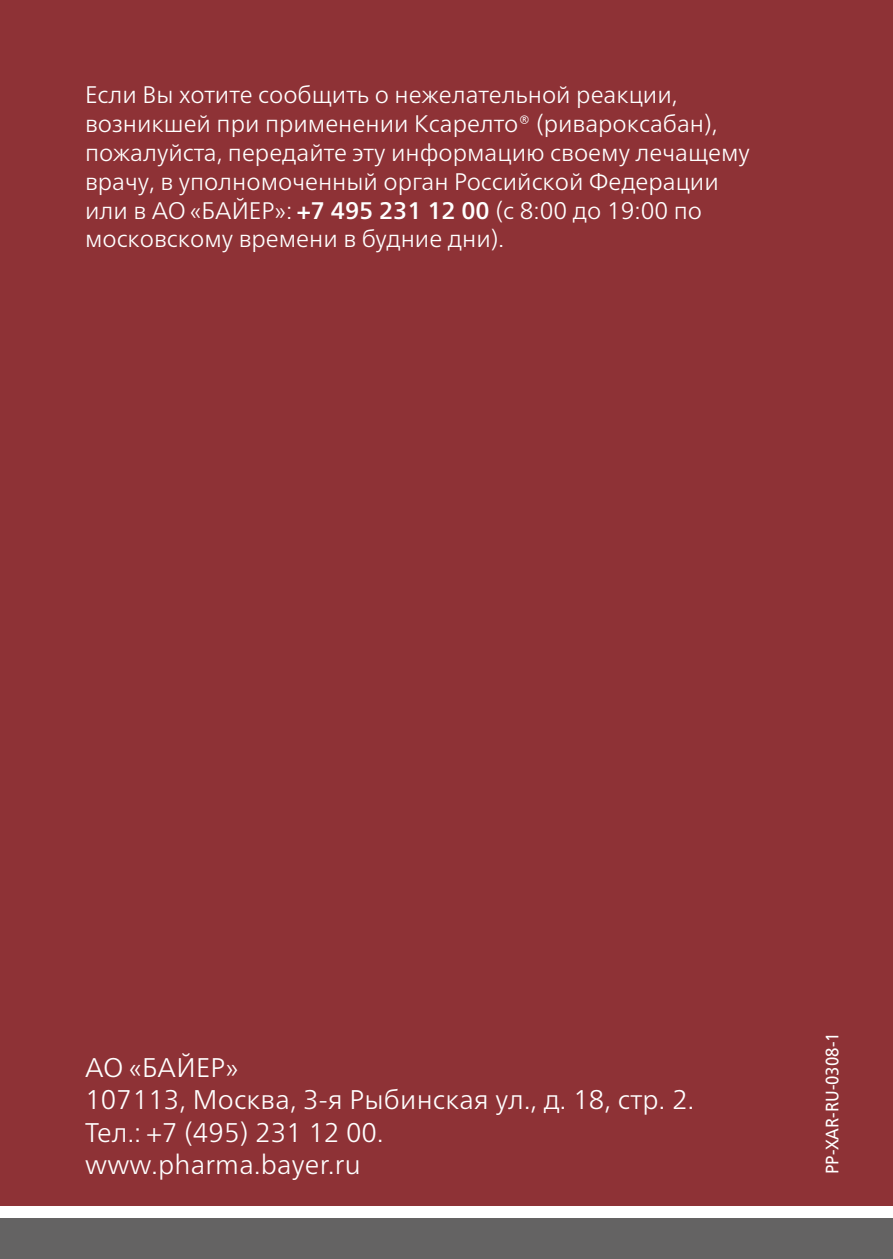
<style>
.page{position:relative;width:893px;height:1259px;background:#fff}
.page>*{position:absolute;margin:0;border:0;box-sizing:border-box;transform-origin:0 0}
.t1{font:300 27px/32.4px "Frutiger Neue";letter-spacing:.01em;color:#fff}
.t2{font:300 24px/28.8px "Frutiger Neue";color:#fff}
.t3{font:18px "Frutiger Neue";color:#fff;scale:.9 1}
.s1{font-weight:500}
</style>
<div class="page">
<div style="left:0;top:0;width:893px;height:1205px;background:#8e3236"></div>
<div style="left:0;top:1218px;width:893px;height:41px;background:#646363"></div>
<p class="t2" style="left:85px;top:80px;width:666px">Если Вы хотите сообщить о нежелательной реакции, возникшей при применении Ксарелто® (ривароксабан), пожалуйста, передайте эту информацию своему лечащему врачу, в уполномоченный орган Российской Федерации или в АО «БАЙЕР»: <span class="s1">+7 495 231 12 00</span> (с 8:00 до 19:00 по московскому времени в будние дни).</p>
<p class="t1" style="left:85px;top:1050px;width:611px">АО «БАЙЕР»<br>107113, Москва, 3-я Рыбинская ул., д. 18, стр. 2.<br>Тел.: +7 (495) 231 12 00.<br>www.pharma.bayer.ru</p>
<p class="t3" style="left:822px;top:1174px;width:158px;rotate:-90deg">PP-XAR-RU-0308-1</p>
</div>
